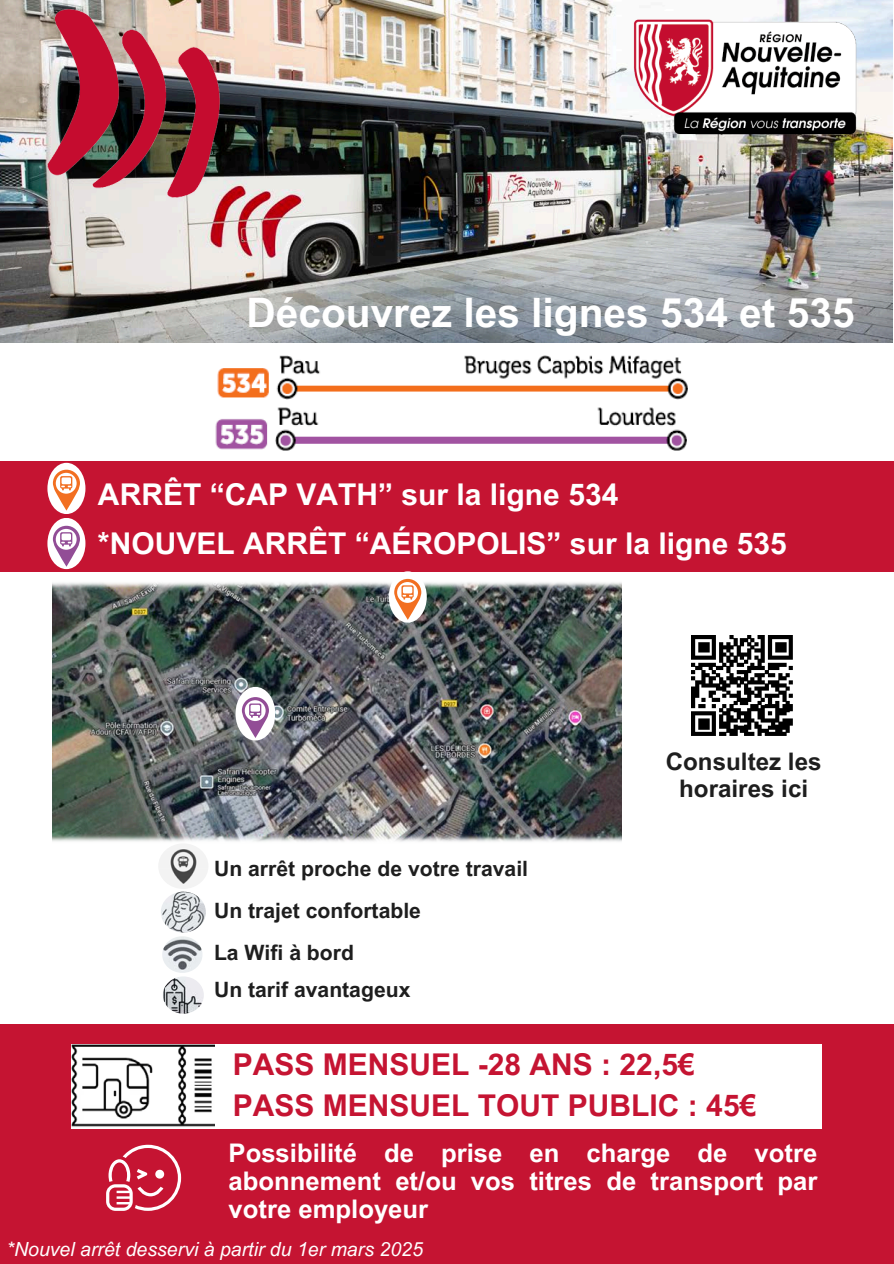
<style>
.page{position:relative;width:894px;height:1264px;background:#fff}
.page>*{position:absolute;margin:0;border:0;box-sizing:border-box;transform-origin:0 0}
.t1{font:700 40.65px "Arial MT Pro";color:#fff}
.t2{font:700 30px "Arial MT Pro";color:#fff}
.t3{font:700 30px/41.7px "Arial MT Pro";color:#c51432}
.t4{font:700 25.65px/28.2px "Arial MT Pro";color:#fff;text-align:justify}
.t5{font:700 24.15px/27px "Arial MT Pro";color:#1e1e1e;text-align:center}
.t6{font:700 21.15px "Arial MT Pro";color:#1e1e1e}
.t7{font:italic 19.5px "Arial MT Pro";color:#fff}
</style>
<div class="page">
<img style="left:217px;top:355px;width:471px;height:45px">
<div style="left:0;top:1024px;width:892px;height:239px;background:#c51432"></div>
<svg style="left:106px;top:1144px;width:75px;height:66px"></svg>
<img style="left:0;top:0;width:892px;height:343px">
<img style="left:608px;top:0;width:261px;height:156px">
<img style="left:47px;top:9px;width:173px;height:188px">
<img style="left:53px;top:582px;width:568px;height:260px">
<img style="left:215px;top:407px;width:472px;height:44px">
<img style="left:691px;top:635px;width:102px;height:101px">
<img style="left:161px;top:891px;width:45px;height:41px;border-radius:50%">
<img style="left:162px;top:936px;width:40px;height:36px;border-radius:50%">
<img style="left:158px;top:843px;width:50px;height:46px;border-radius:50%">
<img style="left:163px;top:976px;width:41px;height:37px;border-radius:50%">
<div style="left:175px;top:1044px;width:646px;height:84px;background:#fff"></div>
<img style="left:72px;top:1044px;width:143px;height:84px">
<div style="left:1px;top:461px;width:892px;height:110px;background:#c51432"></div>
<div style="left:388px;top:571px;width:38px;height:51px;background:#fff;border-radius:50%"></div>
<svg style="left:394px;top:579px;width:27px;height:41px"></svg>
<div style="left:235px;top:687px;width:40px;height:53px;background:#fff;border-radius:50%"></div>
<svg style="left:242px;top:697px;width:27px;height:41px"></svg>
<div style="left:47px;top:463px;width:38px;height:51px;background:#fff;border-radius:50%"></div>
<div style="left:47px;top:518px;width:38px;height:51px;background:#fff;border-radius:50%"></div>
<svg style="left:53px;top:526px;width:27px;height:40px"></svg>
<svg style="left:53px;top:469px;width:27px;height:41px"></svg>
<p class="t1" style="left:246px;top:298px;width:609px">Découvrez les lignes 534 et 535</p>
<p class="t2" style="left:98px;top:483px;width:521px">ARRÊT “CAP VATH” sur la ligne 534</p>
<p class="t2" style="left:98px;top:532px;width:690px">*NOUVEL ARRÊT “AÉROPOLIS” sur la ligne 535</p>
<p class="t6" style="left:214px;top:860px;width:315px">Un arrêt proche de votre travail</p>
<p class="t6" style="left:214px;top:902px;width:208px">Un trajet confortable</p>
<p class="t6" style="left:214px;top:944px;width:141px">La Wifi à bord</p>
<p class="t6" style="left:214px;top:981px;width:198px">Un tarif avantageux</p>
<p class="t5" style="left:665px;top:751px;width:157px">Consultez les horaires ici</p>
<p class="t3" style="left:232px;top:1047px;width:525px">PASS MENSUEL -28 ANS : 22,5€<br>PASS MENSUEL TOUT PUBLIC : 45€</p>
<h3 class="t4" style="left:228px;top:1141px;width:590px">Possibilité de prise en charge de votre abonnement et/ou vos titres de transport par votre employeur</h3>
<p class="t7" style="left:6px;top:1242px;width:418px">*Nouvel arrêt desservi à partir du 1er mars 2025</p>
</div>
